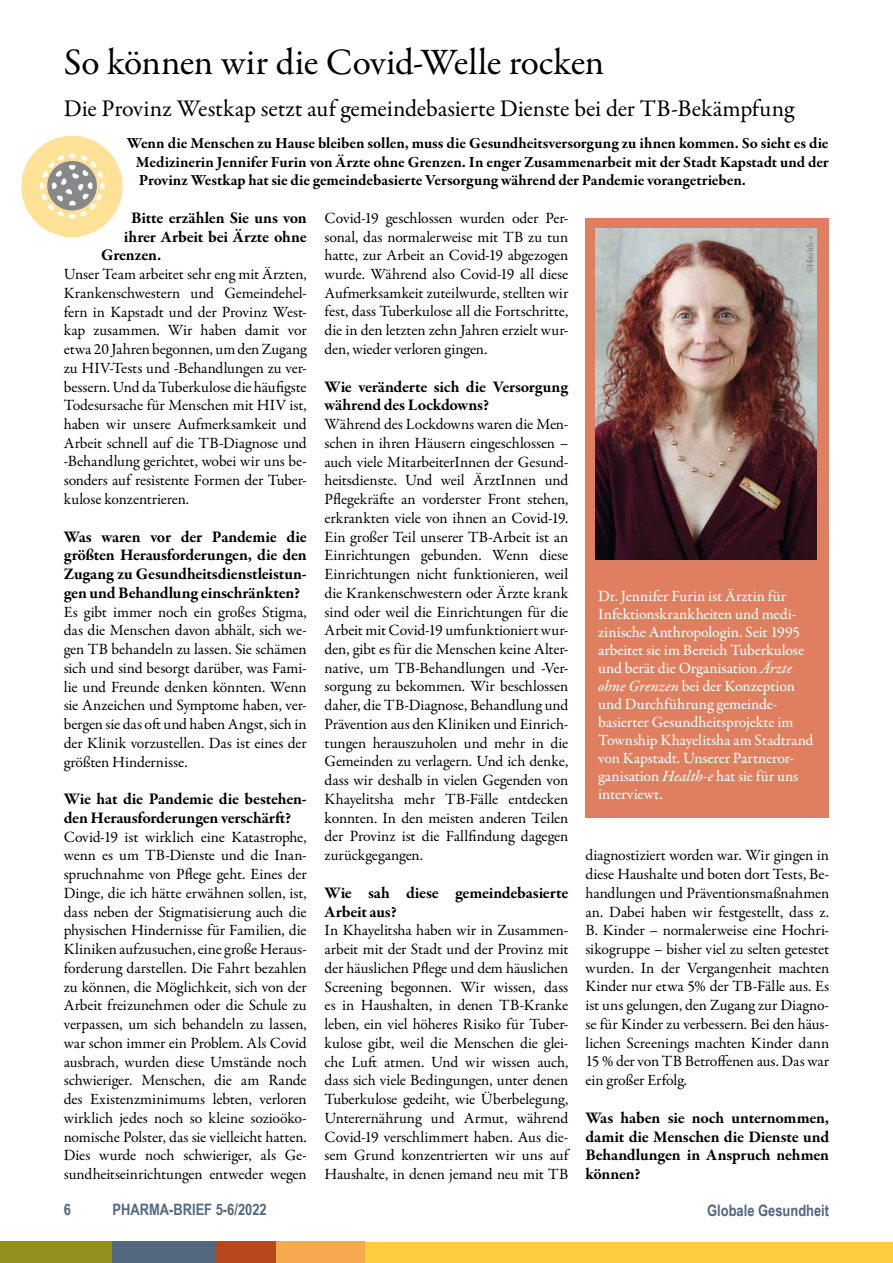
<style>
.page{position:relative;width:893px;height:1263px;background:#fff}
.page>*{position:absolute;margin:0;border:0;box-sizing:border-box;transform-origin:0 0}
.t1{font:37.5px "Garamond Premr Pro";letter-spacing:-.015em;color:#000}
.t2{font:24px "Garamond Premr Pro";letter-spacing:-.01em;color:#000}
.t3{font:700 16.5px/18.8px "Garamond Premr Pro";letter-spacing:-.015em;color:#000}
.t4{font:15.75px/18.8px "Garamond Premr Pro";letter-spacing:-.01em;color:#000;text-align:justify}
.t5{font:500 15.75px/18px "Garamond Premr Pro";letter-spacing:-.01em;color:#fff}
.t6{font:700 15.75px/18.8px "Garamond Premr Pro";letter-spacing:-.01em;color:#000;text-align:justify}
.t7{font:700 15.75px "Arial Narrow";color:#53677e}
.t8{font:9px "Garamond Premr Pro";letter-spacing:.015em;color:#727375}
.s1{font-family:"Garamond Premr Pro Med It";font-weight:400}
</style>
<div class="page">
<div style="left:0;top:1242px;width:130px;height:21px;background:#91901b"></div>
<div style="left:112px;top:1242px;width:143px;height:21px;background:#53677e"></div>
<div style="left:364px;top:1242px;width:529px;height:21px;background:#fdcd41"></div>
<div style="left:215px;top:1242px;width:64px;height:21px;background:#b5481d"></div>
<div style="left:276px;top:1242px;width:88px;height:21px;background:#f6a94e"></div>
<div style="left:585px;top:218px;width:244px;height:599px;background:#e07f60"></div>
<img style="left:596px;top:229px;width:220px;height:330px">
<div style="left:21px;top:136px;width:102px;height:101px;background:#ffe197;border-radius:50%"></div>
<svg style="left:39px;top:153px;width:66px;height:66px"></svg>
<h1 class="t1" style="left:64px;top:40px;width:542px">So können wir die Covid-Welle rocken</h1>
<h2 class="t2" style="left:64px;top:94px;width:732px">Die Provinz Westkap setzt auf gemeindebasierte Dienste bei der TB-Bekämpfung</h2>
<p class="t6" style="left:136px;top:134px;width:694px;text-indent:-9px">Wenn die Menschen zu Hause bleiben sollen, muss die Gesundheitsversorgung zu ihnen kommen. So sieht es die Medizinerin Jennifer Furin von Ärzte ohne Grenzen. In enger Zusammenarbeit mit der Stadt Kapstadt und der Provinz Westkap hat sie die gemeindebasierte Versorgung während der Pandemie vorangetrieben.</p>
<p class="t4" style="left:325px;top:209px;width:245px">Covid-19 geschlossen wurden oder Per&shy;sonal, das normalerweise mit TB zu tun hatte, zur Arbeit an Covid-19 abgezogen wurde. Während also Covid-19 all diese Aufmerksamkeit zuteilwurde, stellten wir fest, dass Tuberkulose all die Fortschritte, die in den letzten zehn Jahren erzielt wur&shy;den, wieder verloren gingen.</p>
<p class="t3" style="left:325px;top:377px;width:245px">Wie veränderte sich die Versorgung während des Lockdowns?</p>
<p class="t4" style="left:325px;top:415px;width:245px">Während des Lockdowns waren die Men&shy;schen in ihren Häusern eingeschlossen – auch viele MitarbeiterInnen der Gesund&shy;heitsdienste. Und weil ÄrztInnen und Pflegekräfte an vorderster Front stehen, erkrankten viele von ihnen an Covid-19.<br>Ein großer Teil unserer TB-Arbeit ist an Einrichtungen gebunden. Wenn diese Einrichtungen nicht funktionieren, weil die Krankenschwestern oder Ärzte krank sind oder weil die Einrichtungen für die Arbeit mit Covid-19 umfunktioniert wur&shy;den, gibt es für die Menschen keine Alter&shy;native, um TB-Behandlungen und -Ver&shy;sorgung zu bekommen. Wir beschlossen daher, die TB-Diagnose, Behandlung und Prävention aus den Kliniken und Einrich&shy;tungen herauszuholen und mehr in die Gemeinden zu verlagern. Und ich denke, dass wir deshalb in vielen Gegenden von Khayelitsha mehr TB-Fälle entdecken konnten. In den meisten anderen Teilen der Provinz ist die Fallfindung dagegen zurückgegangen.</p>
<p class="t3" style="left:325px;top:883px;width:245px">Wie sah diese gemeindebasierte<br>Arbeit aus?</p>
<p class="t4" style="left:325px;top:921px;width:245px">In Khayelitsha haben wir in Zusammen&shy;arbeit mit der Stadt und der Provinz mit der häuslichen Pflege und dem häuslichen Screening begonnen. Wir wissen, dass es in Haushalten, in denen TB-Kranke leben, ein viel höheres Risiko für Tuber&shy;kulose gibt, weil die Menschen die glei&shy;che Luft atmen. Und wir wissen auch, dass sich viele Bedingungen, unter denen Tuberkulose gedeiht, wie Überbelegung, Unterernährung und Armut, während Covid-19 verschlimmert haben. Aus die&shy;sem Grund konzentrierten wir uns auf Haushalte, in denen jemand neu mit TB</p>
<p class="t3" style="left:131px;top:208px;width:177px">Bitte erzählen Sie uns von</p>
<p class="t3" style="left:124px;top:227px;width:185px">ihrer Arbeit bei Ärzte ohne</p>
<p class="t3" style="left:101px;top:246px;width:61px">Grenzen.</p>
<p class="t4" style="left:64px;top:265px;width:245px">Unser Team arbeitet sehr eng mit Ärzten, Krankenschwestern und Gemeindehel&shy;fern in Kapstadt und der Provinz West&shy;kap zusammen. Wir haben damit vor etwa 20 Jahren begonnen, um den Zugang zu HIV-Tests und -Behandlungen zu ver&shy;bessern. Und da Tuberkulose die häufigste Todesursache für Menschen mit HIV ist, haben wir unsere Aufmerksamkeit und Arbeit schnell auf die TB-Diagnose und -Behandlung gerichtet, wobei wir uns be&shy;sonders auf resistente Formen der Tuber&shy;kulose konzentrieren.</p>
<p class="t3" style="left:64px;top:527px;width:244px;text-align:justify">Was waren vor der Pandemie die größten Herausforderungen, die den Zugang zu Gesundheitsdienstleistun&shy;gen und Behandlung einschränkten?</p>
<p class="t4" style="left:64px;top:603px;width:245px">Es gibt immer noch ein großes Stigma, das die Menschen davon abhält, sich we&shy;gen TB behandeln zu lassen. Sie schämen sich und sind besorgt darüber, was Fami&shy;lie und Freunde denken könnten. Wenn sie Anzeichen und Symptome haben, ver&shy;bergen sie das oft und haben Angst, sich in der Klinik vorzustellen. Das ist eines der größten Hindernisse.</p>
<p class="t3" style="left:64px;top:790px;width:244px">Wie hat die Pandemie die bestehen&shy;den Herausforderungen verschärft?</p>
<p class="t4" style="left:64px;top:828px;width:245px">Covid-19 ist wirklich eine Katastrophe, wenn es um TB-Dienste und die Inan&shy;spruchnahme von Pflege geht. Eines der Dinge, die ich hätte erwähnen sollen, ist, dass neben der Stigmatisierung auch die physischen Hindernisse für Familien, die Kliniken aufzusuchen, eine große Heraus&shy;forderung darstellen. Die Fahrt bezahlen zu können, die Möglichkeit, sich von der Arbeit freizunehmen oder die Schule zu verpassen, um sich behandeln zu lassen, war schon immer ein Problem. Als Covid ausbrach, wurden diese Umstände noch schwieriger. Menschen, die am Rande des Existenzminimums lebten, verloren wirklich jedes noch so kleine sozioöko&shy;nomische Polster, das sie vielleicht hatten.<br>Dies wurde noch schwieriger, als Ge&shy;sundheitseinrichtungen entweder wegen</p>
<p class="t8" style="left:805px;top:273px;width:39px;rotate:-90deg">©Health-e</p>
<p class="t5" style="left:598px;top:588px;width:217px">Dr. Jennifer Furin ist Ärztin für<br>Infektionskrankheiten und medi&shy;zinische Anthropologin. Seit 1995 arbeitet sie im Bereich Tuberkulose und berät die Organisation <span class="s1">Ärzte ohne Grenzen</span> bei der Konzeption und Durchführung gemeinde&shy;basierter Gesundheitsprojekte im<br>Township Khayelitsha am Stadtrand von Kapstadt. Unserer Partneror&shy;ganisation <span class="s1">Health-e</span> hat sie für uns interviewt.</p>
<p class="t4" style="left:585px;top:846px;width:245px">diagnostiziert worden war. Wir gingen in diese Haushalte und boten dort Tests, Be&shy;handlungen und Präventionsmaßnahmen an. Dabei haben wir festgestellt, dass z.<br>B. Kinder – normalerweise eine Hochri&shy;sikogruppe – bisher viel zu selten getestet wurden. In der Vergangenheit machten Kinder nur etwa 5% der TB-Fälle aus. Es ist uns gelungen, den Zugang zur Diagno&shy;se für Kinder zu verbessern. Bei den häus&shy;lichen Screenings machten Kinder dann 15 % der von TB Betroffenen aus. Das war ein großer Erfolg.</p>
<p class="t3" style="left:585px;top:1108px;width:245px;text-align:justify">Was haben sie noch unternommen, damit die Menschen die Dienste und Behandlungen in Anspruch nehmen können?</p>
<p class="t7" style="left:64px;top:1197px;width:9px">6</p>
<p class="t7" style="left:112px;top:1197px;width:156px">PHARMA-BRIEF 5-6/2022</p>
<p class="t7" style="left:707px;top:1198px;width:124px">Globale Gesundheit</p>
</div>
